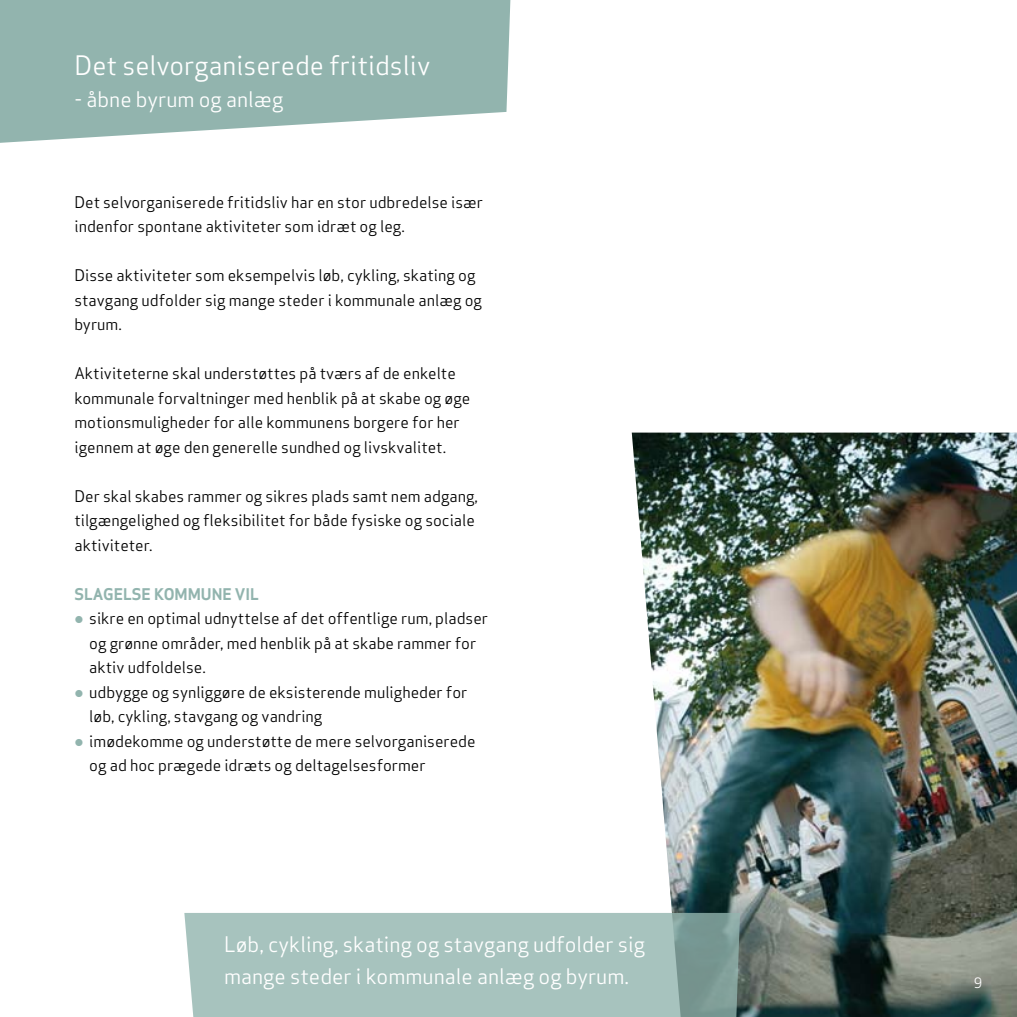
<style>
.page{position:relative;width:1017px;height:1017px;background:#fff}
.page>*{position:absolute;margin:0;border:0;box-sizing:border-box;transform-origin:0 0}
.t1{font:26.25px "Apex Sans Book T";color:#fff}
.t2{font:21px/31.5px "Apex Sans Book ST";color:#fff}
.t3{font:21px "Apex Sans Book T";color:#fff}
.t4{font:15.75px/24.5px "Apex Sans Book ST";color:#000}
.t5{font:15.75px "Apex Sans Bold ST";color:#92b4ae}
.t6{font:14px "Apex Sans Book T";color:#fff}
.s1{color:#92b4ae}
</style>
<div class="page">
<svg style="left:0;top:0;width:510px;height:143px;background:#9dbcb6"></svg>
<img style="left:632px;top:433px;width:385px;height:584px">
<svg style="left:184px;top:913px;width:556px;height:104px;background:#a2beb9"></svg>
<h1 class="t1" style="left:74px;top:49px;width:357px">Det selvorganiserede fritidsliv</h1>
<h2 class="t3" style="left:74px;top:86px;width:211px">- åbne byrum og anlæg</h2>
<p class="t4" style="left:74px;top:189px;width:410px">Det selvorganiserede fritidsliv har en stor udbredelse især indenfor spontane aktiviteter som idræt og leg.</p>
<p class="t4" style="left:74px;top:263px;width:409px">Disse aktiviteter som eksempelvis løb, cykling, skating og stavgang udfolder sig mange steder i kommunale anlæg og byrum.</p>
<p class="t4" style="left:74px;top:361px;width:397px">Aktiviteterne skal understøttes på tværs af de enkelte kommunale forvaltninger med henblik på at skabe og øge motionsmuligheder for alle kommunens borgere for her igennem at øge den generelle sundhed og livskvalitet.</p>
<p class="t4" style="left:74px;top:483px;width:405px">Der skal skabes rammer og sikres plads samt nem adgang, tilgængelighed og fleksibilitet for både fysiske og sociale aktiviteter.</p>
<p class="t5" style="left:74px;top:584px;width:186px">SLAGELSE KOMMUNE VIL</p>
<p class="t4" style="left:89px;top:606px;width:400px;text-indent:-15px"><span class="s1">●</span> sikre en optimal udnyttelse af det offentlige rum, pladser og grønne områder, med henblik på at skabe rammer for aktiv udfoldelse.</p>
<p class="t4" style="left:89px;top:679px;width:380px;text-indent:-15px"><span class="s1">●</span> udbygge og synliggøre de eksisterende muligheder for løb, cykling, stavgang og vandring</p>
<p class="t4" style="left:89px;top:728px;width:388px;text-indent:-15px"><span class="s1">●</span> imødekomme og understøtte de mere selvorganiserede og ad hoc prægede idræts og deltagelsesformer</p>
<h2 class="t2" style="left:224px;top:929px;width:423px">Løb, cykling, skating og stavgang udfolder sig mange steder i kommunale anlæg og byrum.</h2>
<p class="t6" style="left:974px;top:974px;width:10px">9</p>
</div>
